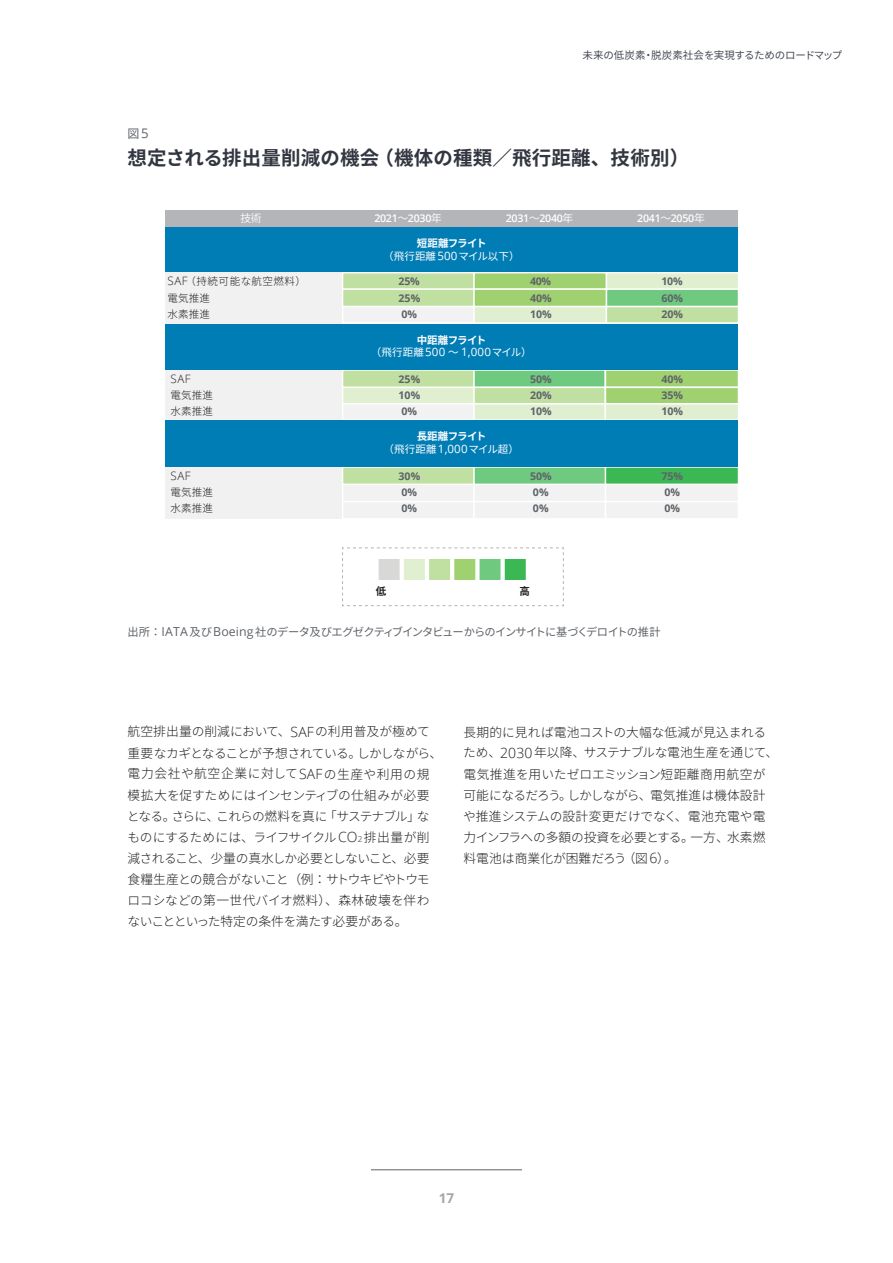
<style>
.page{position:relative;width:893px;height:1263px;background:#fff}
.page>*{position:absolute;margin:0;border:0;box-sizing:border-box;transform-origin:0 0}
.t1{font:700 19.5px "Noto Sans JP";letter-spacing:.01em;color:#323640}
.t2{font:700 13.5px "Open Sans";color:#a3a7a9}
.t3{font:300 12.75px/21px "Noto Sans JP";letter-spacing:-.01em;color:#231f20}
.t4{font:12px "Noto Sans JP";color:#5f6369}
.t5{font:300 11.55px "Open Sans";letter-spacing:.045em;color:#231f20}
.t6{font:11.25px "Noto Sans JP";letter-spacing:-.06em;color:#5f6369}
.t7{font:700 10.65px "Open Sans";color:#5f6369}
.t8{font:600 10.65px "Open Sans";letter-spacing:-.025em;color:#fff}
.t9{font:10.65px "Koz Go Pr 6 N";color:#fff}
.t10{font:10.5px/12.6px "Noto Sans JP";letter-spacing:.01em;color:#fff;text-align:center}
.t11{font:10.5px "Noto Sans JP";letter-spacing:-.005em;color:#464b54}
.t12{font:300 10.5px "Noto Sans JP";letter-spacing:.01em;color:#231f20}
.t13{font:300 10.5px "Noto Sans JP";letter-spacing:.05em;color:#231f20}
.t14{font:700 10.5px "Noto Sans JP";color:#231f20}
.s1{font-family:"Open Sans";font-size:13.2px}
.s2{font-family:"Koz Go Pr 6 N";font-weight:400}
.s3{font-weight:700}
.s4{font-family:"Open Sans";font-size:11.55px}
.s5{font-family:"Open Sans";font-size:12.3px}
.s6{font-family:"Open Sans";font-size:14.1px}
.s7{font-family:"Open Sans";font-size:8.25px}
</style>
<div class="page">
<hr style="left:371px;top:1169px;width:151px;height:1px;background:#5f6369">
<div style="left:606px;top:289px;width:132px;height:17px;background:#6fca80"></div>
<div style="left:165px;top:272px;width:177px;height:246px;background:#f1f1f1"></div>
<div style="left:165px;top:210px;width:573px;height:17px;background:#b3b5b8"></div>
<div style="left:343px;top:273px;width:131px;height:16px;background:#bfe0a0"></div>
<div style="left:342px;top:272px;width:133px;height:18px;border:2px solid #fff"></div>
<div style="left:474px;top:273px;width:132px;height:16px;background:#9fd170"></div>
<div style="left:473px;top:272px;width:134px;height:18px;border:2px solid #fff"></div>
<div style="left:606px;top:273px;width:132px;height:16px;background:#dfefd0"></div>
<div style="left:606px;top:272px;width:133px;height:18px;border:2px solid #fff"></div>
<div style="left:343px;top:289px;width:131px;height:17px;background:#bfe0a0"></div>
<div style="left:342px;top:288px;width:133px;height:19px;border:2px solid #fff"></div>
<div style="left:474px;top:289px;width:132px;height:17px;background:#9fd170"></div>
<div style="left:473px;top:288px;width:134px;height:19px;border:2px solid #fff"></div>
<div style="left:343px;top:306px;width:131px;height:17px;background:#f2f2f2"></div>
<div style="left:342px;top:306px;width:133px;height:18px;border:2px solid #fff"></div>
<div style="left:474px;top:306px;width:132px;height:17px;background:#dfefd0"></div>
<div style="left:473px;top:306px;width:134px;height:18px;border:2px solid #fff"></div>
<div style="left:606px;top:306px;width:132px;height:17px;background:#bfe0a0"></div>
<div style="left:606px;top:306px;width:133px;height:18px;border:2px solid #fff"></div>
<div style="left:343px;top:370px;width:131px;height:17px;background:#bfe0a0"></div>
<div style="left:342px;top:369px;width:133px;height:19px;border:2px solid #fff"></div>
<div style="left:474px;top:370px;width:131px;height:17px;background:#6fca80"></div>
<div style="left:473px;top:369px;width:133px;height:19px;border:2px solid #fff"></div>
<div style="left:605px;top:370px;width:133px;height:17px;background:#9fd170"></div>
<div style="left:605px;top:369px;width:134px;height:19px;border:2px solid #fff"></div>
<div style="left:343px;top:387px;width:131px;height:17px;background:#dfefd0"></div>
<div style="left:342px;top:387px;width:133px;height:17px;border:2px solid #fff"></div>
<div style="left:474px;top:387px;width:131px;height:17px;background:#bfe0a0"></div>
<div style="left:473px;top:387px;width:133px;height:17px;border:2px solid #fff"></div>
<div style="left:605px;top:387px;width:133px;height:17px;background:#9fd170"></div>
<div style="left:605px;top:387px;width:134px;height:17px;border:2px solid #fff"></div>
<div style="left:343px;top:404px;width:131px;height:16px;background:#f2f2f2"></div>
<div style="left:342px;top:403px;width:133px;height:18px;border:2px solid #fff"></div>
<div style="left:343px;top:484px;width:131px;height:18px;background:#f2f2f2"></div>
<div style="left:343px;top:501px;width:131px;height:18px;background:#f2f2f2"></div>
<div style="left:342px;top:501px;width:133px;height:19px;border:2px solid #fff"></div>
<div style="left:474px;top:484px;width:131px;height:18px;background:#f2f2f2"></div>
<div style="left:474px;top:501px;width:131px;height:18px;background:#f2f2f2"></div>
<div style="left:473px;top:501px;width:133px;height:19px;border:2px solid #fff"></div>
<div style="left:605px;top:484px;width:133px;height:18px;background:#f2f2f2"></div>
<div style="left:605px;top:501px;width:133px;height:18px;background:#f2f2f2"></div>
<div style="left:605px;top:501px;width:134px;height:19px;border:2px solid #fff"></div>
<div style="left:474px;top:404px;width:131px;height:16px;background:#dfefd0"></div>
<div style="left:473px;top:403px;width:133px;height:18px;border:2px solid #fff"></div>
<div style="left:605px;top:404px;width:133px;height:16px;background:#dfefd0"></div>
<div style="left:604px;top:403px;width:135px;height:18px;border:2px solid #fff"></div>
<div style="left:343px;top:467px;width:131px;height:17px;background:#bfe0a0"></div>
<div style="left:342px;top:466px;width:133px;height:19px;border:2px solid #fff"></div>
<div style="left:474px;top:467px;width:132px;height:17px;background:#6fca80"></div>
<div style="left:473px;top:466px;width:134px;height:19px;border:2px solid #fff"></div>
<div style="left:605px;top:467px;width:133px;height:17px;background:#3bb753"></div>
<div style="left:605px;top:466px;width:134px;height:19px;border:2px solid #fff"></div>
<div style="left:165px;top:324px;width:573px;height:45px;background:#007db5"></div>
<div style="left:165px;top:420px;width:573px;height:47px;background:#007db5"></div>
<div style="left:165px;top:227px;width:573px;height:45px;background:#007db5"></div>
<svg style="left:342px;top:547px;width:222px;height:59px"></svg>
<div style="left:378px;top:558px;width:22px;height:23px;background:#d8d9d7"></div>
<div style="left:377px;top:557px;width:24px;height:24px;border:2px solid #fff"></div>
<div style="left:403px;top:558px;width:23px;height:23px;background:#dfefd0"></div>
<div style="left:402px;top:557px;width:24px;height:24px;border:2px solid #fff"></div>
<div style="left:428px;top:558px;width:23px;height:23px;background:#bfe0a0"></div>
<div style="left:428px;top:557px;width:24px;height:24px;border:2px solid #fff"></div>
<div style="left:454px;top:558px;width:22px;height:23px;background:#9fd170"></div>
<div style="left:453px;top:557px;width:24px;height:24px;border:2px solid #fff"></div>
<div style="left:479px;top:558px;width:22px;height:23px;background:#6fca80"></div>
<div style="left:478px;top:557px;width:24px;height:24px;border:2px solid #fff"></div>
<div style="left:504px;top:558px;width:22px;height:23px;background:#3bb753"></div>
<div style="left:503px;top:557px;width:24px;height:24px;border:2px solid #fff"></div>
<p class="t11" style="left:582px;top:49px;width:261px">未来の低炭素・脱炭素社会を実現するためのロードマップ</p>
<p class="t4" style="left:128px;top:127px;width:23px">図<span class="s1">5</span></p>
<h1 class="t1" style="left:128px;top:147px;width:563px">想定される排出量削減の機会（機体の種類／飛行距離、技術別）</h1>
<p class="t9" style="left:240px;top:212px;width:22px">技術</p>
<p class="t8" style="left:374px;top:211px;width:69px">2021<span class="s2">～</span>2030<span class="s2">年</span></p>
<p class="t8" style="left:506px;top:211px;width:69px">2031<span class="s2">～</span>2040<span class="s2">年</span></p>
<p class="t8" style="left:637px;top:211px;width:69px">2041<span class="s2">～</span>2050<span class="s2">年</span></p>
<p class="t10" style="left:383px;top:237px;width:138px"><span class="s3">短距離フライト<br></span>（飛行距離<span class="s4">500</span>マイル以下）</p>
<p class="t13" style="left:168px;top:275px;width:140px"><span class="s4">SAF</span>（持続可能な航空燃料）</p>
<p class="t7" style="left:399px;top:274px;width:23px">25%</p>
<p class="t7" style="left:530px;top:274px;width:23px">40%</p>
<p class="t7" style="left:661px;top:274px;width:23px">10%</p>
<p class="t12" style="left:168px;top:292px;width:44px">電気推進</p>
<p class="t7" style="left:399px;top:290px;width:23px">25%</p>
<p class="t7" style="left:530px;top:290px;width:23px">40%</p>
<p class="t7" style="left:661px;top:290px;width:23px">60%</p>
<p class="t12" style="left:168px;top:308px;width:44px">水素推進</p>
<p class="t7" style="left:401px;top:307px;width:17px">0%</p>
<p class="t7" style="left:530px;top:307px;width:23px">10%</p>
<p class="t7" style="left:661px;top:307px;width:23px">20%</p>
<p class="t10" style="left:371px;top:334px;width:162px"><span class="s3">中距離フライト<br></span>（飛行距離<span class="s4">500</span> ～ <span class="s4">1,000</span>マイル）</p>
<p class="t5" style="left:171px;top:370px;width:22px">SAF</p>
<p class="t7" style="left:399px;top:371px;width:23px">25%</p>
<p class="t7" style="left:530px;top:371px;width:23px">50%</p>
<p class="t7" style="left:661px;top:371px;width:23px">40%</p>
<p class="t12" style="left:171px;top:389px;width:44px">電気推進</p>
<p class="t7" style="left:399px;top:387px;width:23px">10%</p>
<p class="t7" style="left:530px;top:387px;width:23px">20%</p>
<p class="t7" style="left:661px;top:387px;width:23px">35%</p>
<p class="t12" style="left:171px;top:406px;width:44px">水素推進</p>
<p class="t7" style="left:401px;top:404px;width:17px">0%</p>
<p class="t7" style="left:530px;top:404px;width:23px">10%</p>
<p class="t7" style="left:661px;top:404px;width:23px">10%</p>
<p class="t10" style="left:384px;top:430px;width:137px"><span class="s3">長距離フライト<br></span>（飛行距離<span class="s4">1,000</span>マイル超）</p>
<p class="t5" style="left:171px;top:467px;width:22px">SAF</p>
<p class="t7" style="left:399px;top:468px;width:23px">30%</p>
<p class="t7" style="left:530px;top:468px;width:23px">50%</p>
<p class="t7" style="left:661px;top:468px;width:23px">75%</p>
<p class="t12" style="left:171px;top:486px;width:44px">電気推進</p>
<p class="t7" style="left:401px;top:485px;width:17px">0%</p>
<p class="t7" style="left:533px;top:485px;width:17px">0%</p>
<p class="t7" style="left:664px;top:485px;width:17px">0%</p>
<p class="t12" style="left:171px;top:503px;width:44px">水素推進</p>
<p class="t7" style="left:401px;top:501px;width:17px">0%</p>
<p class="t7" style="left:533px;top:501px;width:17px">0%</p>
<p class="t7" style="left:664px;top:501px;width:17px">0%</p>
<p class="t14" style="left:376px;top:585px;width:12px">低</p>
<p class="t14" style="left:519px;top:585px;width:12px">高</p>
<p class="t6" style="left:128px;top:626px;width:534px">出所：<span class="s5">IATA</span> 及び<span class="s5">Boeing</span> 社のデータ及びエグゼクティブインタビューからのインサイトに基づくデロイトの推計</p>
<p class="t3" style="left:127px;top:721px;width:317px">航空排出量の削減において、<span class="s6">SAF</span>の利用普及が極めて重要なカギとなることが予想されている。しかしながら、電力会社や航空企業に対して<span class="s6">SAF</span>の生産や利用の規模拡大を促すためにはインセンティブの仕組みが必要となる。さらに、これらの燃料を真に「サステナブル」なものにするためには、ライフサイクル<span class="s6">CO</span><span class="s7">2</span> 排出量が削減されること、少量の真水しか必要としないこと、必要食糧生産との競合がないこと（例：サトウキビやトウモロコシなどの第一世代バイオ燃料）、森林破壊を伴わないことといった特定の条件を満たす必要がある。</p>
<p class="t3" style="left:463px;top:722px;width:317px">長期的に見れば電池コストの大幅な低減が見込まれるため、<span class="s6">2030</span>年以降、サステナブルな電池生産を通じて、電気推進を用いたゼロエミッション短距離商用航空が可能になるだろう。しかしながら、電気推進は機体設計や推進システムの設計変更だけでなく、電池充電や電力インフラへの多額の投資を必要とする。一方、水素燃料電池は商業化が困難だろう（図<span class="s6">6</span>）。</p>
<p class="t2" style="left:439px;top:1188px;width:17px">17</p>
</div>
